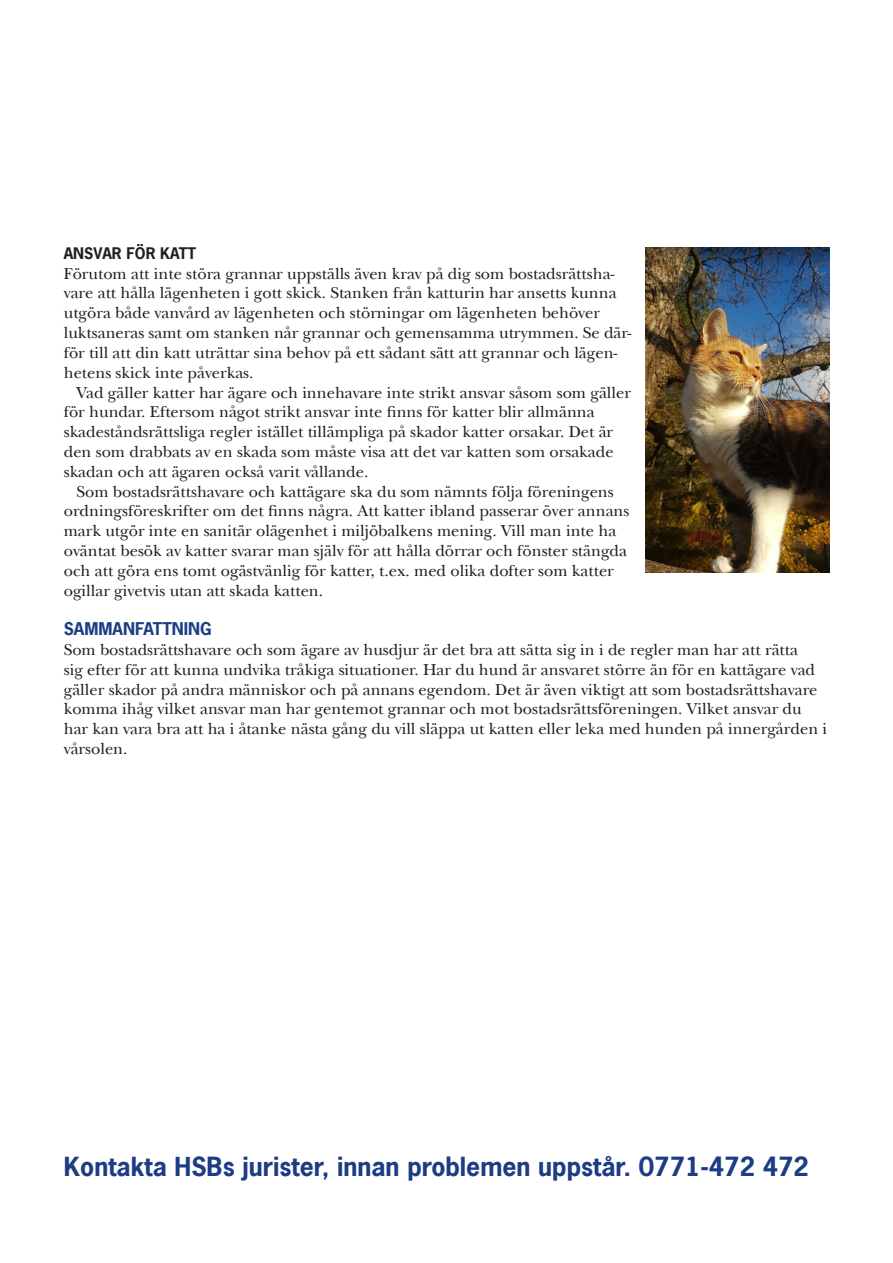
<style>
.page{position:relative;width:893px;height:1263px;background:#fff}
.page>*{position:absolute;margin:0;border:0;box-sizing:border-box;transform-origin:0 0}
.t1{font:700 24.75px "News Gothic";color:#1c3c84}
.t2{font:16.5px/19.8px "New Baskerville";color:#231f20}
.t3{font:700 16.5px "News Gothic";color:#1c3c84}
.t4{font:700 15px "News Gothic";color:#231f20}
</style>
<div class="page">
<img style="left:646px;top:248px;width:183px;height:324px">
<p class="t4" style="left:64px;top:243px;width:134px">ANSVAR FÖR KATT</p>
<p class="t2" style="left:64px;top:264px;width:569px">Förutom att inte störa grannar uppställs även krav på dig som bostadsrättsha&shy;vare att hålla lägenheten i gott skick. Stanken från katturin har ansetts kunna utgöra både vanvård av lägenheten och störningar om lägenheten behöver luktsaneras samt om stanken når grannar och gemensamma utrymmen. Se där&shy;för till att din katt uträttar sina behov på ett sådant sätt att grannar och lägen&shy;hetens skick inte påverkas.</p>
<p class="t2" style="left:64px;top:382px;width:569px;text-indent:13px">Vad gäller katter har ägare och innehavare inte strikt ansvar såsom som gäller för hundar. Eftersom något strikt ansvar inte finns för katter blir allmänna skadeståndsrättsliga regler istället tillämpliga på skador katter orsakar. Det är den som drabbats av en skada som måste visa att det var katten som orsakade skadan och att ägaren också varit vållande.</p>
<p class="t2" style="left:64px;top:481px;width:567px;text-indent:13px">Som bostadsrättshavare och kattägare ska du som nämnts följa föreningens ordningsföreskrifter om det finns några. Att katter ibland passerar över annans mark utgör inte en sanitär olägenhet i miljöbalkens mening. Vill man inte ha oväntat besök av katter svarar man själv för att hålla dörrar och fönster stängda och att göra ens tomt ogästvänlig för katter, t.ex. med olika dofter som katter ogillar givetvis utan att skada katten.</p>
<p class="t3" style="left:64px;top:618px;width:149px">SAMMANFATTNING</p>
<p class="t2" style="left:64px;top:640px;width:765px">Som bostadsrättshavare och som ägare av husdjur är det bra att sätta sig in i de regler man har att rätta<br>sig efter för att kunna undvika tråkiga situationer. Har du hund är ansvaret större än för en kattägare vad gäller skador på andra människor och på annans egendom. Det är även viktigt att som bostadsrättshavare komma ihåg vilket ansvar man har gentemot grannar och mot bostadsrättsföreningen. Vilket ansvar du har kan vara bra att ha i åtanke nästa gång du vill släppa ut katten eller leka med hunden på innergården i vårsolen.</p>
<p class="t1" style="left:64px;top:1150px;width:747px">Kontakta HSBs jurister, innan problemen uppstår. 0771-472 472</p>
</div>
